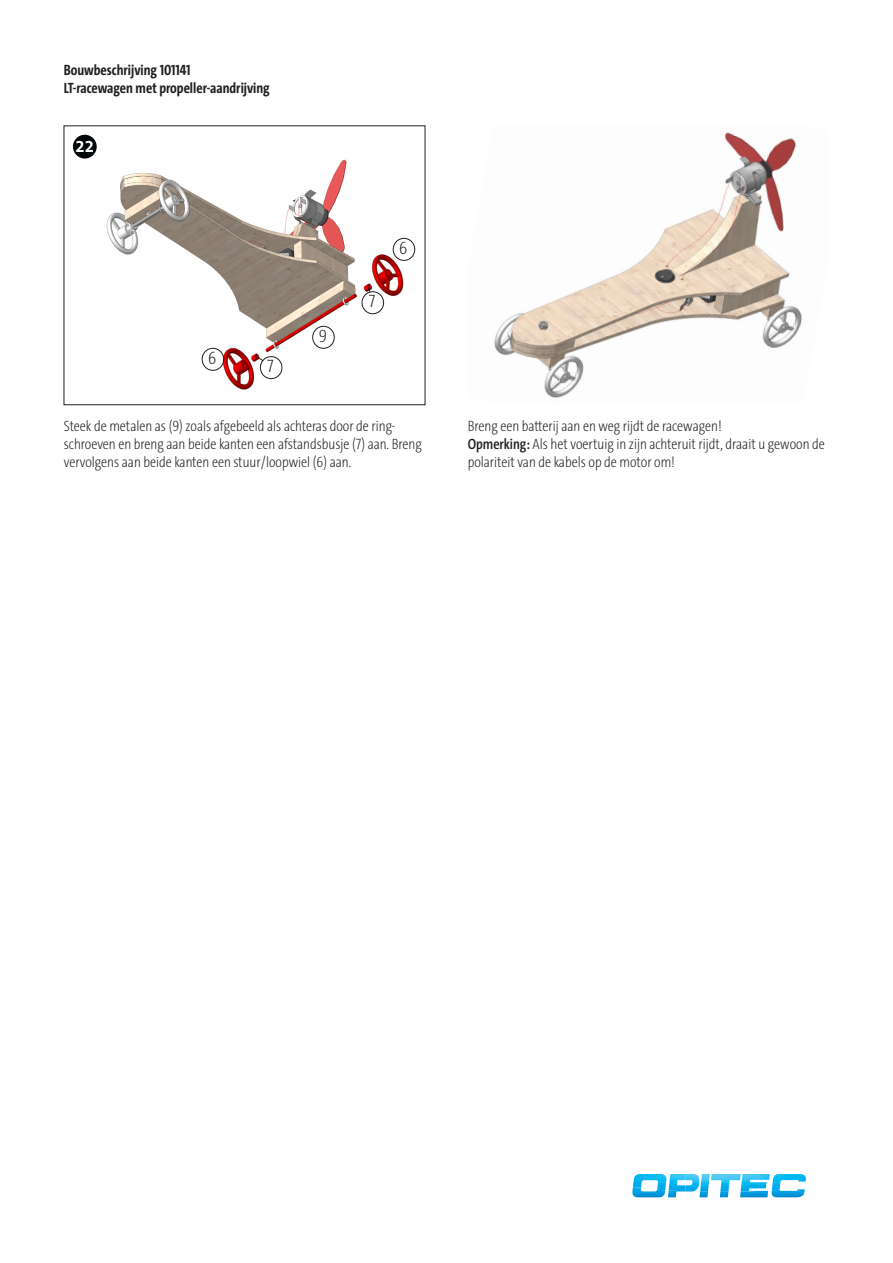
<style>
.page{position:relative;width:893px;height:1263px;background:#fff}
.page>*{position:absolute;margin:0;border:0;box-sizing:border-box;transform-origin:0 0}
.t1{font:200 18px "The Sans Cd LF2";color:#231f20}
.t2{font:700 16.8px "The Sans B W7";color:#fff}
.Anleitung-Info{font:200 15px/18px "The Sans Cd LF2";color:#231f20}
.Beschreibung_linksbündig{font:700 15px "The Sans Cd LF7";color:#231f20}
.s1{font-family:"The Sans Cd LF6";font-weight:600}
</style>
<div class="page">
<svg style="left:632px;top:1174px;width:174px;height:24px"></svg>
<img style="left:494px;top:132px;width:308px;height:266px">
<img style="left:106px;top:159px;width:310px;height:231px">
<div style="left:72px;top:134px;width:26px;height:25px;background:#000507;border-radius:50%"></div>
<div style="left:71px;top:133px;width:27px;height:27px;border:2px solid #fff;border-radius:50%"></div>
<div style="left:312px;top:326px;width:23px;height:23px;border:1px solid #231f20;border-radius:50%"></div>
<div style="left:202px;top:348px;width:22px;height:23px;border:1px solid #231f20;border-radius:50%"></div>
<div style="left:393px;top:238px;width:22px;height:23px;border:1px solid #231f20;border-radius:50%"></div>
<div style="left:260px;top:356px;width:22px;height:23px;border:1px solid #231f20;border-radius:50%"></div>
<div style="left:362px;top:291px;width:22px;height:23px;border:1px solid #231f20;border-radius:50%"></div>
<svg style="left:256px;top:356px;width:8px;height:5px"></svg>
<svg style="left:367px;top:286px;width:4px;height:7px"></svg>
<p class="Beschreibung_linksbündig" style="left:64px;top:60px;width:128px">Bouwbeschrijving 101141</p>
<p class="Beschreibung_linksbündig" style="left:64px;top:78px;width:207px">LT-racewagen met propeller-aandrijving</p>
<p class="t2" style="left:75px;top:135px;width:20px">22</p>
<p class="t1" style="left:208px;top:346px;width:10px">6</p>
<p class="t1" style="left:267px;top:354px;width:8px">7</p>
<p class="t1" style="left:319px;top:324px;width:10px">9</p>
<p class="t1" style="left:369px;top:289px;width:8px">7</p>
<p class="t1" style="left:399px;top:236px;width:10px">6</p>
<p class="Anleitung-Info" style="left:64px;top:417px;width:359px">Steek de metalen as (9) zoals afgebeeld als achteras door de ring&shy;schroeven en breng aan beide kanten een afstandsbusje (7) aan. Breng vervolgens aan beide kanten een stuur/loopwiel (6) aan.</p>
<p class="Anleitung-Info" style="left:468px;top:417px;width:255px">Breng een batterij aan en weg rijdt de racewagen!</p>
<p class="Anleitung-Info" style="left:468px;top:435px;width:359px"><span class="s1">Opmerking:</span> Als het voertuig in zijn achteruit rijdt, draait u gewoon de polariteit van de kabels op de motor om!</p>
</div>
